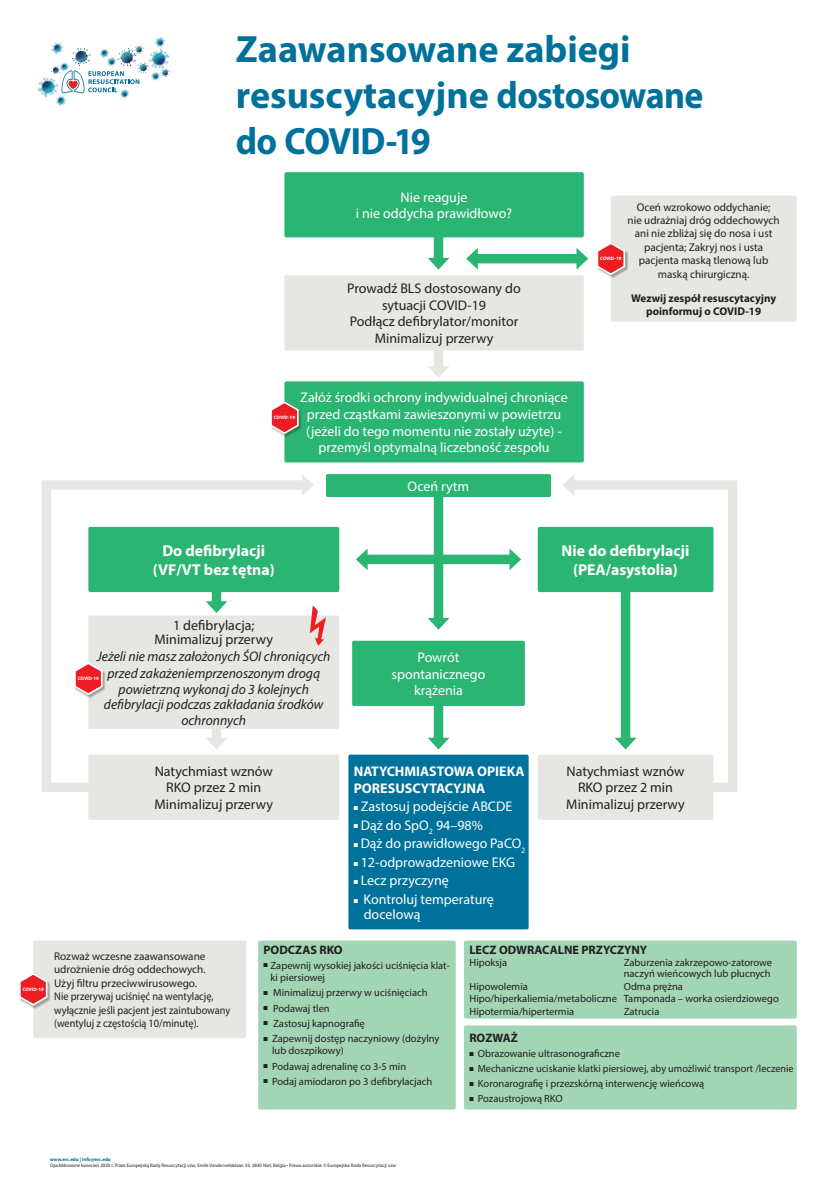
<style>
.page{position:relative;width:835px;height:1180px;background:#fff}
.page>*{position:absolute;margin:0;border:0;box-sizing:border-box;transform-origin:0 0}
.t1{font:700 38.15px/45.8px "Myriad Pro";color:#00719b}
.t2{font:700 15.75px/18.9px "Myriad Pro";color:#fff;text-align:center}
.t3{font:14px/16.8px "Myriad Pro";color:#fff;text-align:center}
.t4{font:14px/16.8px "Myriad Pro";color:#231f20;text-align:center}
.t5{font:italic 14px/16px "Myriad Pro";color:#231f20;text-align:center}
.t6{font:700 14px/16.8px "Myriad Pro";color:#fff}
.t7{font:700 12.25px "Myriad Pro";color:#231f20}
.t8{font:11.2px/13.4px "Myriad Pro";color:#231f20;text-align:center}
.t9{font:700 11.2px/13.4px "Myriad Pro";color:#231f20;text-align:center}
.t10{font:10.5px/12.6px "Myriad Pro";color:#231f20}
.t11{font:4.9px "Myriad Pro";color:#231f20}
.t12{font:700 4.9px "Myriad Pro";color:#fff}
.t13{font:700 4.9px "Myriad Pro";color:#00719b}
</style>
<div class="page">
<img style="left:37px;top:77px;width:15px;height:21px">
<img style="left:52px;top:93px;width:15px;height:13px">
<img style="left:54px;top:42px;width:8px;height:3px">
<img style="left:149px;top:50px;width:21px;height:18px">
<img style="left:154px;top:37px;width:12px;height:13px">
<svg style="left:164px;top:68px;width:6px;height:9px"></svg>
<img style="left:119px;top:93px;width:10px;height:6px">
<img style="left:151px;top:68px;width:13px;height:13px">
<svg style="left:51px;top:45px;width:98px;height:48px"></svg>
<div style="left:433px;top:233px;width:10px;height:29px;background:#2bb572"></div>
<svg style="left:428px;top:258px;width:21px;height:12px"></svg>
<div style="left:284px;top:172px;width:299px;height:65px;background:#2bb572;border-radius:2px"></div>
<div style="left:433px;top:336px;width:10px;height:34px;background:#e6e6e2"></div>
<svg style="left:428px;top:366px;width:21px;height:12px"></svg>
<div style="left:284px;top:275px;width:299px;height:75px;background:#e6e6e2;border-radius:2px"></div>
<div style="left:474px;top:254px;width:106px;height:9px;background:#2bb572"></div>
<svg style="left:576px;top:248px;width:12px;height:22px"></svg>
<svg style="left:466px;top:248px;width:11px;height:21px"></svg>
<div style="left:433px;top:495px;width:10px;height:127px;background:#2bb572"></div>
<svg style="left:427px;top:618px;width:22px;height:12px"></svg>
<div style="left:326px;top:474px;width:225px;height:23px;background:#2bb572;border-radius:2px"></div>
<div style="left:88px;top:527px;width:251px;height:65px;background:#2bb572;border-radius:2px"></div>
<div style="left:537px;top:527px;width:176px;height:65px;background:#2bb572;border-radius:2px"></div>
<div style="left:352px;top:641px;width:173px;height:65px;background:#2bb572;border-radius:2px"></div>
<div style="left:364px;top:555px;width:149px;height:9px;background:#2bb572"></div>
<svg style="left:509px;top:548px;width:12px;height:22px"></svg>
<svg style="left:356px;top:549px;width:11px;height:21px"></svg>
<div style="left:88px;top:754px;width:251px;height:66px;background:#e6e6e2;border-radius:2px"></div>
<div style="left:537px;top:754px;width:176px;height:66px;background:#e6e6e2;border-radius:2px"></div>
<div style="left:348px;top:754px;width:180px;height:175px;background:#00719b;border-radius:2px"></div>
<svg style="left:42px;top:480px;width:273px;height:312px"></svg>
<svg style="left:302px;top:474px;width:12px;height:22px"></svg>
<svg style="left:561px;top:480px;width:177px;height:317px"></svg>
<svg style="left:562px;top:475px;width:12px;height:21px"></svg>
<div style="left:258px;top:940px;width:197px;height:169px;background:#a1d5b3;border-radius:2px"></div>
<div style="left:464px;top:940px;width:332px;height:78px;background:#a1d5b3;border-radius:2px"></div>
<div style="left:464px;top:1025px;width:332px;height:84px;background:#a1d5b3;border-radius:2px"></div>
<div style="left:433px;top:703px;width:10px;height:38px;background:#2bb572"></div>
<svg style="left:428px;top:738px;width:21px;height:11px"></svg>
<div style="left:610px;top:196px;width:186px;height:126px;background:#e6e6e2;border-radius:2px"></div>
<div style="left:597px;top:243px;width:31px;height:36px;background:#231f20;opacity:.35"></div>
<svg style="left:597px;top:196px;width:29px;height:80px"></svg>
<div style="left:284px;top:381px;width:299px;height:81px;background:#2bb572;border-radius:2px"></div>
<div style="left:271px;top:402px;width:31px;height:35px;background:#231f20;opacity:.35"></div>
<svg style="left:271px;top:400px;width:29px;height:35px"></svg>
<div style="left:88px;top:615px;width:251px;height:114px;background:#e6e6e2;border-radius:2px"></div>
<svg style="left:310px;top:606px;width:16px;height:40px"></svg>
<div style="left:33px;top:940px;width:213px;height:98px;background:#e6e6e2;border-radius:2px"></div>
<div style="left:20px;top:973px;width:31px;height:36px;background:#231f20;opacity:.35"></div>
<svg style="left:19px;top:973px;width:30px;height:34px"></svg>
<div style="left:75px;top:663px;width:31px;height:35px;background:#231f20;opacity:.35"></div>
<svg style="left:73px;top:661px;width:31px;height:35px"></svg>
<h1 class="t1" style="left:236px;top:25px;width:469px">Zaawansowane zabiegi resuscytacyjne dostosowane do COVID-19</h1>
<h3 class="t3" style="left:356px;top:188px;width:158px">Nie reaguje<br>i nie oddycha prawidłowo?</h3>
<h3 class="t4" style="left:347px;top:279px;width:175px">Prowadź BLS dostosowany do sytuacji COVID-19<br>Podłącz defibrylator/monitor<br>Minimalizuj przerwy</h3>
<h3 class="t3" style="left:300px;top:389px;width:269px">Załóż środki ochrony indywidualnej chroniące przed cząstkami zawieszonymi w powietrzu (jeżeli do tego momentu nie zostały użyte) - przemyśl optymalną liczebność zespołu</h3>
<p class="t12" style="left:274px;top:414px;width:23px">COVID-19</p>
<h3 class="t3" style="left:407px;top:477px;width:63px">Oceń rytm</h3>
<p class="t8" style="left:627px;top:200px;width:154px">Oceń wzrokowo oddychanie;<br>nie udrażniaj dróg oddechowych ani nie zbliżaj się do nosa i ust pacjenta; Zakryj nos i usta pacjenta maską tlenową lub maską chirurgiczną.</p>
<p class="t9" style="left:631px;top:291px;width:146px">Wezwij zespół resuscytacyjny poinformuj o COVID-19</p>
<p class="t12" style="left:600px;top:255px;width:23px">COVID-19</p>
<h2 class="t2" style="left:153px;top:541px;width:123px">Do defibrylacji (VF/VT bez tętna)</h2>
<h2 class="t2" style="left:561px;top:541px;width:129px">Nie do defibrylacji (PEA/asystolia)</h2>
<h3 class="t4" style="left:154px;top:618px;width:120px;line-height:14px">1 defibrylacja;<br>Minimalizuj przerwy</h3>
<h3 class="t5" style="left:97px;top:648px;width:235px">Jeżeli nie masz założonych ŚOI chroniących przed zakażeniemprzenoszonym drogą powietrzną wykonaj do 3 kolejnych defibrylacji podczas zakładania środków ochronnych</h3>
<p class="t12" style="left:78px;top:675px;width:23px">COVID-19</p>
<h3 class="t3" style="left:391px;top:648px;width:95px">Powrót spontanicznego krążenia</h3>
<p class="t12" style="left:23px;top:986px;width:23px">COVID-19</p>
<h3 class="t4" style="left:154px;top:762px;width:120px">Natychmiast wznów<br>RKO przez 2 min<br>Minimalizuj przerwy</h3>
<h3 class="t4" style="left:566px;top:762px;width:120px">Natychmiast wznów<br>RKO przez 2 min<br>Minimalizuj przerwy</h3>
<h3 class="t6" style="left:354px;top:762px;width:172px">NATYCHMIASTOWA OPIEKA<br>PORESUSCYTACYJNA</h3>
<h3 class="t3" style="left:354px;top:798px;width:160px">■ Zastosuj podejście ABCDE</h3>
<h3 class="t3" style="left:354px;top:816px;width:131px">■ Dąż do SpO<sub>2</sub> 94–98%</h3>
<h3 class="t3" style="left:354px;top:835px;width:173px">■ Dąż do prawidłowego PaCO<sub>2</sub></h3>
<h3 class="t3" style="left:354px;top:853px;width:163px">■ 12-odprowadzeniowe EKG</h3>
<h3 class="t3" style="left:354px;top:872px;width:97px">■ Lecz przyczynę</h3>
<h3 class="t3" style="left:363px;top:892px;width:132px;line-height:14.7px;text-align:left;text-indent:-10px">■ Kontroluj temperaturę docelową</h3>
<p class="t8" style="left:54px;top:949px;width:177px;text-align:left">Rozważ wczesne zaawansowane udrożnienie dróg oddechowych.<br>Użyj filtru przeciwwirusowego.<br>Nie przerywaj uciśnięć na wentylację, wyłącznie jeśli pacjent jest zaintubowany (wentyluj z częstością 10/minutę).</p>
<p class="t7" style="left:263px;top:941px;width:81px">PODCZAS RKO</p>
<p class="t10" style="left:270px;top:958px;width:181px;text-indent:-7px">■ Zapewnij wysokiej jakości uciśnięcia klat&shy;ki piersiowej</p>
<p class="t10" style="left:263px;top:986px;width:166px">■ Minimalizuj przerwy w uciśnięciach</p>
<p class="t10" style="left:263px;top:1001px;width:68px">■ Podawaj tlen</p>
<p class="t10" style="left:263px;top:1016px;width:103px">■ Zastosuj kapnografię</p>
<p class="t10" style="left:272px;top:1032px;width:169px;text-indent:-9px">■ Zapewnij dostęp naczyniowy (dożylny lub doszpikowy)</p>
<p class="t10" style="left:263px;top:1059px;width:144px">■ Podawaj adrenalinę co 3-5 min</p>
<p class="t10" style="left:263px;top:1074px;width:170px">■ Podaj amiodaron po 3 defibrylacjach</p>
<p class="t7" style="left:469px;top:941px;width:179px">LECZ ODWRACALNE PRZYCZYNY</p>
<p class="t10" style="left:469px;top:956px;width:39px">Hipoksja</p>
<p class="t10" style="left:623px;top:957px;width:150px;line-height:10.8px">Zaburzenia zakrzepowo-zatorowe naczyń wieńcowych lub płucnych</p>
<p class="t10" style="left:469px;top:979px;width:60px">Hipowolemia</p>
<p class="t10" style="left:469px;top:979px;width:311px;text-indent:154px">Odma prężna<br>Hipo/hiperkaliemia/metaboliczne Tamponada – worka osierdziowego<br>Hipotermia/hipertermia</p>
<p class="t10" style="left:623px;top:1005px;width:37px">Zatrucia</p>
<p class="t7" style="left:469px;top:1029px;width:50px">ROZWAŻ</p>
<p class="t10" style="left:469px;top:1047px;width:152px">■ Obrazowanie ultrasonograficzne</p>
<p class="t10" style="left:469px;top:1062px;width:325px">■ Mechaniczne uciskanie klatki piersiowej, aby umożliwić transport /leczenie</p>
<p class="t10" style="left:469px;top:1077px;width:236px">■ Koronarografię i przezskórną interwencję wieńcową</p>
<p class="t10" style="left:469px;top:1092px;width:95px">■ Pozaustrojową RKO</p>
<p class="t13" style="left:50px;top:1156px;width:62px">www.erc.edu | info@erc.edu</p>
<p class="t11" style="left:50px;top:1162px;width:347px">Opublikowane kwiecień 2020 r. Przez Europejską Radę Resuscytacji vzw, Emile Vanderveldelaan 35, 2845 Niel, Belgia • Prawa autorskie: ©Europejska Rada Resuscytacji vzw</p>
</div>
